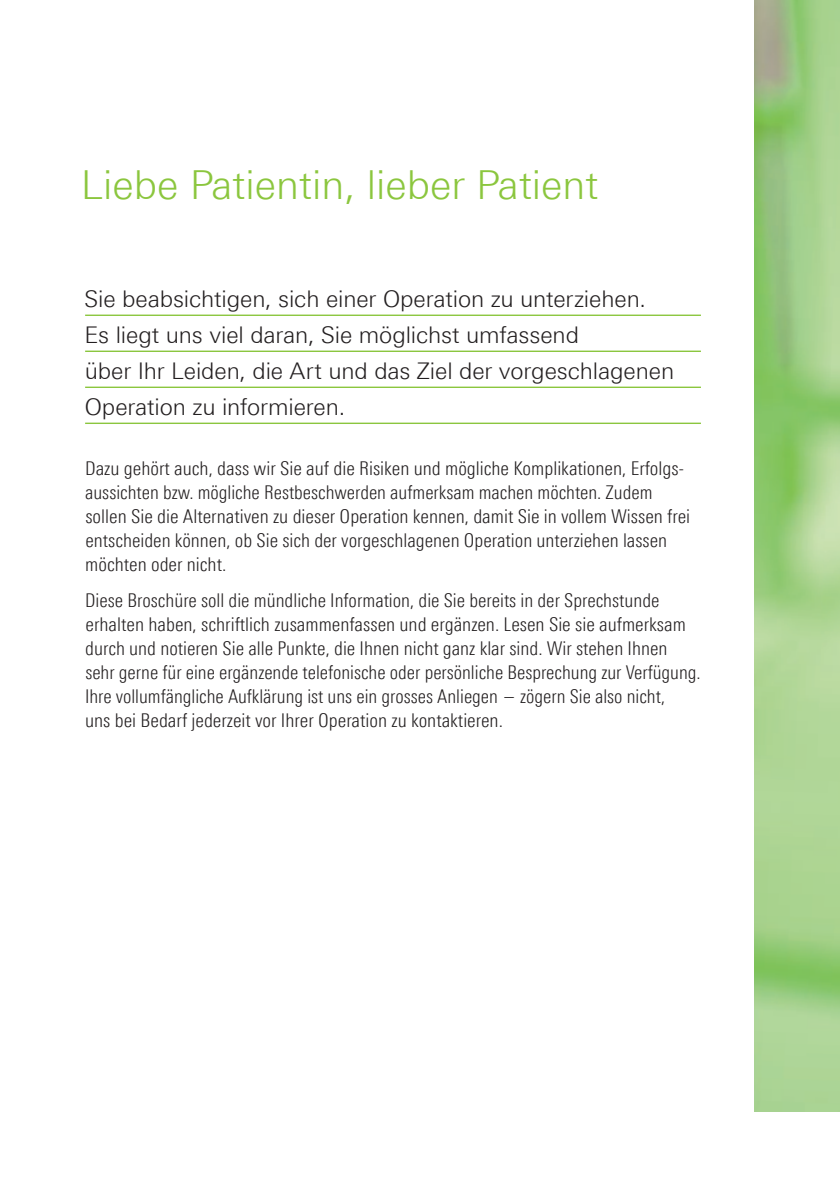
<style>
.page{position:relative;width:840px;height:1191px;background:#fff}
.page>*{position:absolute;margin:0;border:0;box-sizing:border-box;transform-origin:0 0}
.t1{font:300 40px "Linotype Univers 330";color:#8bc63e}
.t2{font:300 23px/36px "Linotype Univers 330";letter-spacing:-.005em;color:#231f20}
.t3{font:300 19px/24px "Linotype Univers 320 Cn";color:#231f20}
</style>
<div class="page">
<img style="left:754px;top:0;width:85px;height:1111px">
<hr style="left:85px;top:314px;width:615px;height:2px;background:#8bc63e">
<hr style="left:85px;top:350px;width:615px;height:2px;background:#8bc63e">
<hr style="left:85px;top:386px;width:615px;height:2px;background:#8bc63e">
<hr style="left:85px;top:422px;width:615px;height:2px;background:#8bc63e">
<h1 class="t1" style="left:81px;top:161px;width:519px">Liebe Patientin, lieber Patient</h1>
<p class="t2" style="left:84px;top:280px;width:591px">Sie beabsichtigen, sich einer Operation zu unterziehen.<br>Es liegt uns viel daran, Sie möglichst umfassend<br>über Ihr Leiden, die Art und das Ziel der vorgeschlagenen Operation zu informieren.</p>
<p class="t3" style="left:85px;top:456px;width:606px">Dazu gehört auch, dass wir Sie auf die Risiken und mögliche Komplikationen, Erfolgs&shy;aussichten bzw. mögliche Restbeschwerden aufmerksam machen möchten. Zudem sollen Sie die Alternativen zu dieser Operation kennen, damit Sie in vollem Wissen frei entscheiden können, ob Sie sich der vorgeschlagenen Operation unterziehen lassen möchten oder nicht.</p>
<p class="t3" style="left:85px;top:588px;width:617px">Diese Broschüre soll die mündliche Information, die Sie bereits in der Sprechstunde erhalten haben, schriftlich zusammenfassen und ergänzen. Lesen Sie sie aufmerksam durch und notieren Sie alle Punkte, die Ihnen nicht ganz klar sind. Wir stehen Ihnen sehr gerne für eine ergänzende telefonische oder persönliche Besprechung zur Verfügung.<br>Ihre vollumfängliche Aufklärung ist uns ein grosses Anliegen – zögern Sie also nicht,<br>uns bei Bedarf jederzeit vor Ihrer Operation zu kontaktieren.</p>
</div>
